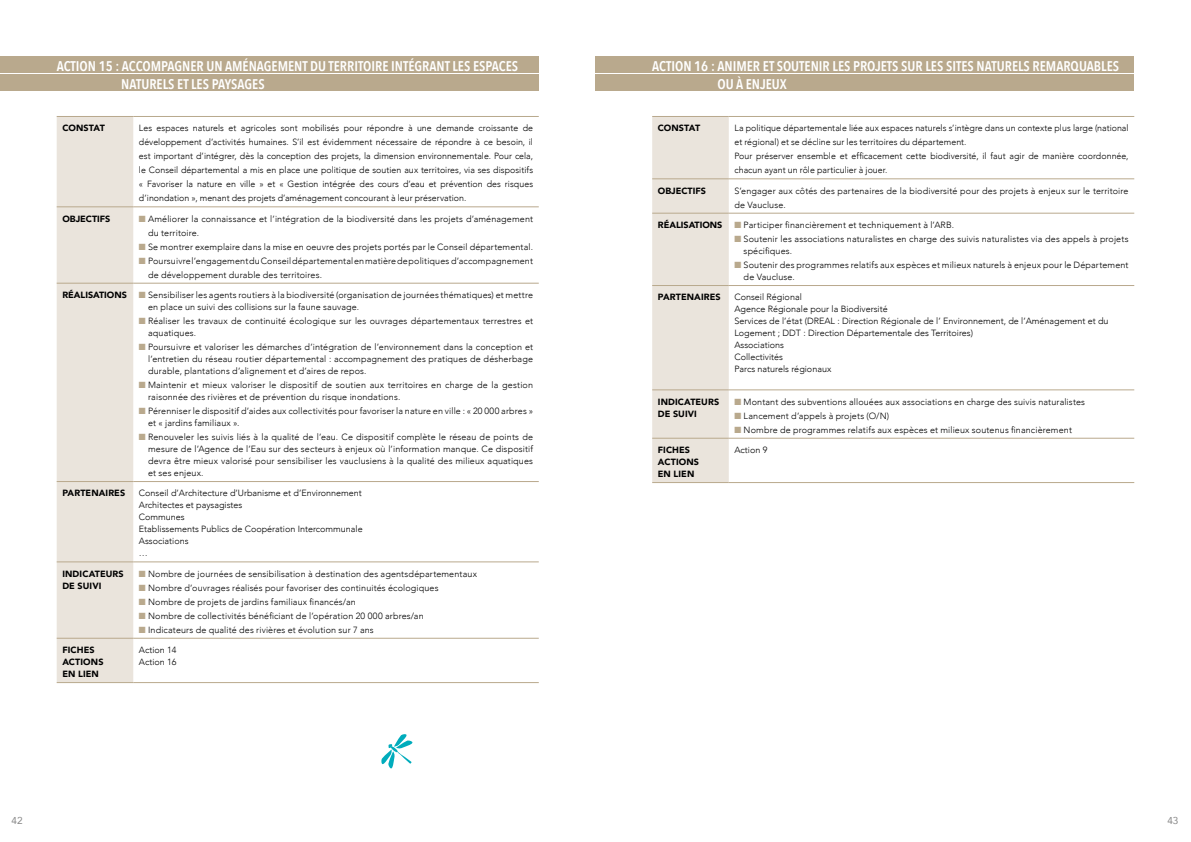
<style>
.page{position:relative;width:1191px;height:842px;background:#fff}
.page>*{position:absolute;margin:0;border:0;box-sizing:border-box;transform-origin:0 0}
.t1{font:600 14px/18px "Avenir Next Condensed";color:#fff}
.t2{font:10px "Avenir";color:#878787}
.t3{font:300 9px/12px "Avenir";letter-spacing:.01em;color:#000}
.t4{font:900 9px/12px "Avenir";letter-spacing:.01em;color:#000}
.s1{color:#b9a98d}
</style>
<div class="page">
<div style="left:0;top:57px;width:539px;height:16px;background:#b9a98d"></div>
<div style="left:0;top:75px;width:539px;height:16px;background:#b9a98d"></div>
<div style="left:595px;top:57px;width:539px;height:16px;background:#b9a98d"></div>
<div style="left:595px;top:75px;width:539px;height:16px;background:#b9a98d"></div>
<div style="left:57px;top:117px;width:76px;height:565px;background:#eae4dc"></div>
<hr style="left:57px;top:116px;width:76px;height:1px;background:#b9a98d">
<hr style="left:133px;top:116px;width:406px;height:1px;background:#b9a98d">
<hr style="left:57px;top:207px;width:76px;height:1px;background:#b9a98d">
<hr style="left:133px;top:207px;width:406px;height:1px;background:#b9a98d">
<hr style="left:57px;top:283px;width:76px;height:1px;background:#b9a98d">
<hr style="left:133px;top:283px;width:406px;height:1px;background:#b9a98d">
<hr style="left:57px;top:481px;width:76px;height:1px;background:#b9a98d">
<hr style="left:133px;top:481px;width:406px;height:1px;background:#b9a98d">
<hr style="left:57px;top:562px;width:76px;height:1px;background:#b9a98d">
<hr style="left:133px;top:562px;width:406px;height:1px;background:#b9a98d">
<hr style="left:57px;top:638px;width:76px;height:1px;background:#b9a98d">
<hr style="left:133px;top:638px;width:406px;height:1px;background:#b9a98d">
<hr style="left:57px;top:682px;width:76px;height:1px;background:#b9a98d">
<hr style="left:133px;top:682px;width:406px;height:1px;background:#b9a98d">
<div style="left:652px;top:117px;width:77px;height:365px;background:#eae4dc"></div>
<hr style="left:652px;top:116px;width:77px;height:1px;background:#b9a98d">
<hr style="left:729px;top:116px;width:405px;height:1px;background:#b9a98d">
<hr style="left:652px;top:179px;width:77px;height:1px;background:#b9a98d">
<hr style="left:729px;top:179px;width:405px;height:1px;background:#b9a98d">
<hr style="left:652px;top:213px;width:77px;height:1px;background:#b9a98d">
<hr style="left:729px;top:213px;width:405px;height:1px;background:#b9a98d">
<hr style="left:652px;top:285px;width:77px;height:1px;background:#b9a98d">
<hr style="left:729px;top:285px;width:405px;height:1px;background:#b9a98d">
<hr style="left:652px;top:390px;width:77px;height:1px;background:#b9a98d">
<hr style="left:729px;top:390px;width:405px;height:1px;background:#b9a98d">
<hr style="left:652px;top:438px;width:77px;height:1px;background:#b9a98d">
<hr style="left:729px;top:438px;width:405px;height:1px;background:#b9a98d">
<hr style="left:652px;top:482px;width:77px;height:1px;background:#b9a98d">
<hr style="left:729px;top:482px;width:405px;height:1px;background:#b9a98d">
<svg style="left:381px;top:734px;width:31px;height:34px"></svg>
<h1 class="t1" style="left:121px;top:56px;width:398px;text-indent:-64px">ACTION 15 : ACCOMPAGNER UN AMÉNAGEMENT DU TERRITOIRE INTÉGRANT LES ESPACES<br>NATURELS ET LES PAYSAGES</h1>
<h1 class="t1" style="left:717px;top:56px;width:403px;text-indent:-65px">ACTION 16 : ANIMER ET SOUTENIR LES PROJETS SUR LES SITES NATURELS REMARQUABLES<br>OU À ENJEUX</h1>
<p class="t4" style="left:62px;top:122px;width:44px">CONSTAT</p>
<p class="t3" style="left:139px;top:121px;width:396px;line-height:14px;text-align:justify">Les espaces naturels et agricoles sont mobilisés pour répondre à une demande croissante de développement d’activités humaines. S’il est évidemment nécessaire de répondre à ce besoin, il est important d’intégrer, dès la conception des projets, la dimension environnementale. Pour cela, le Conseil départemental a mis en place une politique de soutien aux territoires, via ses dispositifs « Favoriser la nature en ville » et « Gestion intégrée des cours d’eau et prévention des risques d’inondation », menant des projets d’aménagement concourant à leur préservation.</p>
<p class="t4" style="left:62px;top:212px;width:49px">OBJECTIFS</p>
<p class="t3" style="left:148px;top:211px;width:386px;line-height:14px;text-indent:-9px"><span class="s1">■</span> Améliorer la connaissance et l’intégration de la biodiversité dans les projets d’aménagement du territoire.</p>
<p class="t3" style="left:139px;top:240px;width:395px"><span class="s1">■</span> Se montrer exemplaire dans la mise en oeuvre des projets portés par le Conseil départemental.</p>
<p class="t3" style="left:148px;top:253px;width:386px;line-height:14px;text-indent:-9px"><span class="s1">■</span> Poursuivre l’engagement du Conseil départemental en matière de politiques d’accompagnement de développement durable des territoires.</p>
<p class="t4" style="left:62px;top:288px;width:66px">RÉALISATIONS</p>
<p class="t3" style="left:148px;top:289px;width:386px;text-indent:-9px"><span class="s1">■</span> Sensibiliser les agents routiers à la biodiversité (organisation de journées thématiques) et mettre en place un suivi des collisions sur la faune sauvage.</p>
<p class="t3" style="left:148px;top:315px;width:386px;text-indent:-9px"><span class="s1">■</span> Réaliser les travaux de continuité écologique sur les ouvrages départementaux terrestres et aquatiques.</p>
<p class="t3" style="left:148px;top:341px;width:386px;text-align:justify;text-indent:-9px"><span class="s1">■</span> Poursuivre et valoriser les démarches d’intégration de l’environnement dans la conception et l’entretien du réseau routier départemental : accompagnement des pratiques de désherbage durable, plantations d’alignement et d’aires de repos.</p>
<p class="t3" style="left:148px;top:379px;width:386px;text-indent:-9px"><span class="s1">■</span> Maintenir et mieux valoriser le dispositif de soutien aux territoires en charge de la gestion raisonnée des rivières et de prévention du risque inondations.</p>
<p class="t3" style="left:148px;top:405px;width:386px;text-indent:-9px"><span class="s1">■</span> Pérenniser le dispositif d’aides aux collectivités pour favoriser la nature en ville : « 20 000 arbres » et « jardins familiaux ».</p>
<p class="t3" style="left:148px;top:431px;width:386px;text-align:justify;text-indent:-9px"><span class="s1">■</span> Renouveler les suivis liés à la qualité de l’eau. Ce dispositif complète le réseau de points de mesure de l’Agence de l’Eau sur des secteurs à enjeux où l’information manque. Ce dispositif devra être mieux valorisé pour sensibiliser les vauclusiens à la qualité des milieux aquatiques et ses enjeux.</p>
<p class="t4" style="left:62px;top:487px;width:64px">PARTENAIRES</p>
<p class="t3" style="left:139px;top:487px;width:225px">Conseil d’Architecture d’Urbanisme et d’Environnement<br>Architectes et paysagistes<br>Communes<br>Etablissements Publics de Coopération Intercommunale<br>Associations<br>…</p>
<p class="t4" style="left:62px;top:567px;width:63px">INDICATEURS<br>DE SUIVI</p>
<p class="t3" style="left:139px;top:567px;width:340px"><span class="s1">■</span> Nombre de journées de sensibilisation à destination des agentsdépartementaux</p>
<p class="t4" style="left:658px;top:122px;width:44px">CONSTAT</p>
<p class="t3" style="left:734px;top:121px;width:396px;line-height:14px">La politique départementale liée aux espaces naturels s’intègre dans un contexte plus large (national et régional) et se décline sur les territoires du département.<br>Pour préserver ensemble et efficacement cette biodiversité, il faut agir de manière coordonnée, chacun ayant un rôle particulier à jouer.</p>
<p class="t4" style="left:658px;top:184px;width:49px">OBJECTIFS</p>
<p class="t3" style="left:734px;top:183px;width:396px;line-height:14px">S’engager aux côtés des partenaires de la biodiversité pour des projets à enjeux sur le territoire de Vaucluse.</p>
<p class="t4" style="left:658px;top:218px;width:66px">RÉALISATIONS</p>
<p class="t3" style="left:734px;top:219px;width:221px"><span class="s1">■</span> Participer financièrement et techniquement à l’ARB.</p>
<p class="t3" style="left:743px;top:233px;width:386px;text-indent:-9px"><span class="s1">■</span> Soutenir les associations naturalistes en charge des suivis naturalistes via des appels à projets spécifiques.</p>
<p class="t3" style="left:743px;top:259px;width:386px;text-indent:-9px"><span class="s1">■</span> Soutenir des programmes relatifs aux espèces et milieux naturels à enjeux pour le Département de Vaucluse.</p>
<p class="t4" style="left:658px;top:291px;width:64px">PARTENAIRES</p>
<p class="t3" style="left:734px;top:291px;width:376px">Conseil Régional<br>Agence Régionale pour la Biodiversité<br>Services de l’état (DREAL : Direction Régionale de l’ Environnement, de l’Aménagement et du Logement ; DDT : Direction Départementale des Territoires)<br>Associations<br>Collectivités<br>Parcs naturels régionaux</p>
<p class="t4" style="left:658px;top:395px;width:63px">INDICATEURS<br>DE SUIVI</p>
<p class="t3" style="left:734px;top:395px;width:352px"><span class="s1">■</span> Montant des subventions allouées aux associations en charge des suivis naturalistes</p>
<p class="t3" style="left:734px;top:409px;width:156px"><span class="s1">■</span> Lancement d’appels à projets (O/N)</p>
<p class="t3" style="left:734px;top:423px;width:339px"><span class="s1">■</span> Nombre de programmes relatifs aux espèces et milieux soutenus financièrement</p>
<p class="t4" style="left:658px;top:443px;width:43px">FICHES<br>ACTIONS<br>EN LIEN</p>
<p class="t3" style="left:734px;top:444px;width:35px">Action 9</p>
<p class="t3" style="left:139px;top:581px;width:301px"><span class="s1">■</span> Nombre d’ouvrages réalisés pour favoriser des continuités écologiques</p>
<p class="t3" style="left:139px;top:595px;width:218px"><span class="s1">■</span> Nombre de projets de jardins familiaux financés/an</p>
<p class="t3" style="left:139px;top:609px;width:286px"><span class="s1">■</span> Nombre de collectivités bénéficiant de l’opération 20 000 arbres/an</p>
<p class="t3" style="left:139px;top:623px;width:236px"><span class="s1">■</span> Indicateurs de qualité des rivières et évolution sur 7 ans</p>
<p class="t4" style="left:62px;top:643px;width:43px">FICHES<br>ACTIONS<br>EN LIEN</p>
<p class="t3" style="left:139px;top:644px;width:39px">Action 14<br>Action 16</p>
<p class="t2" style="left:12px;top:813px;width:13px">42</p>
<p class="t2" style="left:1167px;top:813px;width:13px">43</p>
</div>
